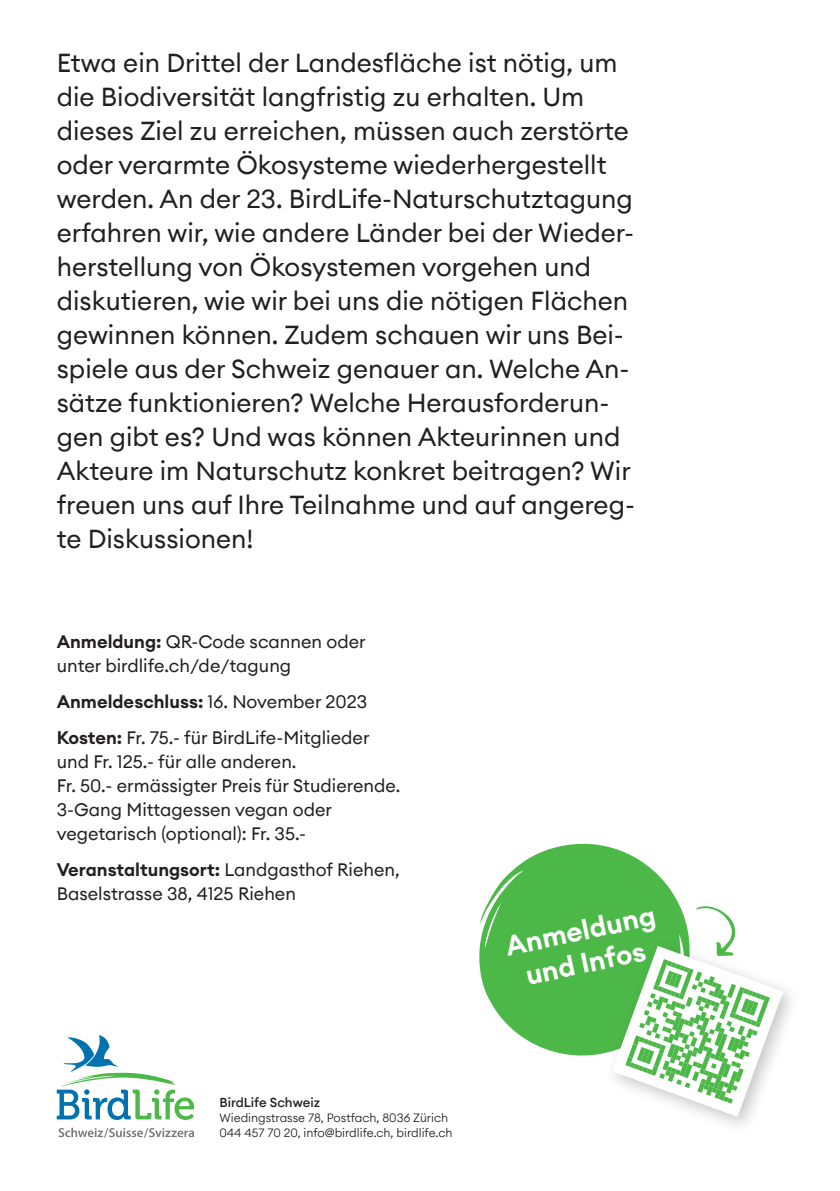
<style>
.page{position:relative;width:840px;height:1191px;background:#fff}
.page>*{position:absolute;margin:0;border:0;box-sizing:border-box;transform-origin:0 0}
.t1{font:600 27.6px "Euclid Circular A";color:#fff}
.Titel_H3_13pt_schwarz{font:26px/34px "Euclid Circular A";color:#231f20}
.regular_9pt{font:18px/24px "Euclid Circular A";color:#231f20}
.regular_9pt-2{font:600 18px "Euclid Circular A";color:#231f20}
.t2{font:500 13px "Euclid Circular A";color:#231f20}
.t3{font:300 12px/15px "Euclid Circular A";color:#231f20}
.s1{font-weight:600}
.s2{font-weight:400}
</style>
<div class="page">
<svg style="left:57px;top:1035px;width:137px;height:85px"></svg>
<svg style="left:58px;top:1127px;width:136px;height:10px"></svg>
<svg style="left:479px;top:843px;width:197px;height:213px;fill:#4cb848"></svg>
<div style="left:604px;top:938px;width:196px;height:197px;background:#231f20;opacity:.25"></div>
<svg style="left:611px;top:898px;width:171px;height:218px"></svg>
<p class="Titel_H3_13pt_schwarz" style="left:57px;top:45px;width:579px">Etwa ein Drittel der Landesfläche ist nötig, um die Biodiversität langfristig zu erhalten. Um dieses Ziel zu erreichen, müssen auch zerstörte oder verarmte Ökosysteme wiederhergestellt werden. An der 23. BirdLife-Naturschutztagung erfahren wir, wie andere Länder bei der Wieder&shy;herstellung von Ökosystemen vorgehen und diskutieren, wie wir bei uns die nötigen Flächen gewinnen können. Zudem schauen wir uns Bei&shy;spiele aus der Schweiz genauer an. Welche An&shy;sätze funktionieren? Welche Herausforderun&shy;gen gibt es? Und was können Akteurinnen und Akteure im Naturschutz konkret beitragen? Wir freuen uns auf Ihre Teilnahme und auf angereg&shy;te Diskussionen!</p>
<p class="regular_9pt" style="left:57px;top:629px;width:310px"><span class="s1">Anmeldung:</span> QR-Code scannen oder unter birdlife.ch/de/tagung</p>
<p class="regular_9pt-2" style="left:57px;top:690px;width:312px">Anmeldeschluss: <span class="s2">16. November 2023</span></p>
<p class="regular_9pt" style="left:57px;top:725px;width:345px"><span class="s1">Kosten:</span> Fr. 75.- für BirdLife-Mitglieder und Fr. 125.- für alle anderen.<br>Fr. 50.- ermässigter Preis für Studierende.<br>3-Gang Mittagessen vegan oder vegetarisch (optional): Fr. 35.-</p>
<p class="regular_9pt" style="left:57px;top:857px;width:344px"><span class="s1">Veranstaltungsort:</span> Landgasthof Riehen,<br>Baselstrasse 38, 4125 Riehen</p>
<p class="t2" style="left:219px;top:1094px;width:102px">BirdLife Schweiz</p>
<p class="t3" style="left:219px;top:1110px;width:234px">Wiedingstrasse 78, Postfach, 8036 Zürich<br>044 457 70 20, info@birdlife.ch, birdlife.ch</p>
<p class="t1" style="left:502px;top:929px;width:154px;rotate:-12deg">Anmeldung</p>
<p class="t1" style="left:522px;top:958px;width:123px;rotate:-12deg">und Infos</p>
</div>
